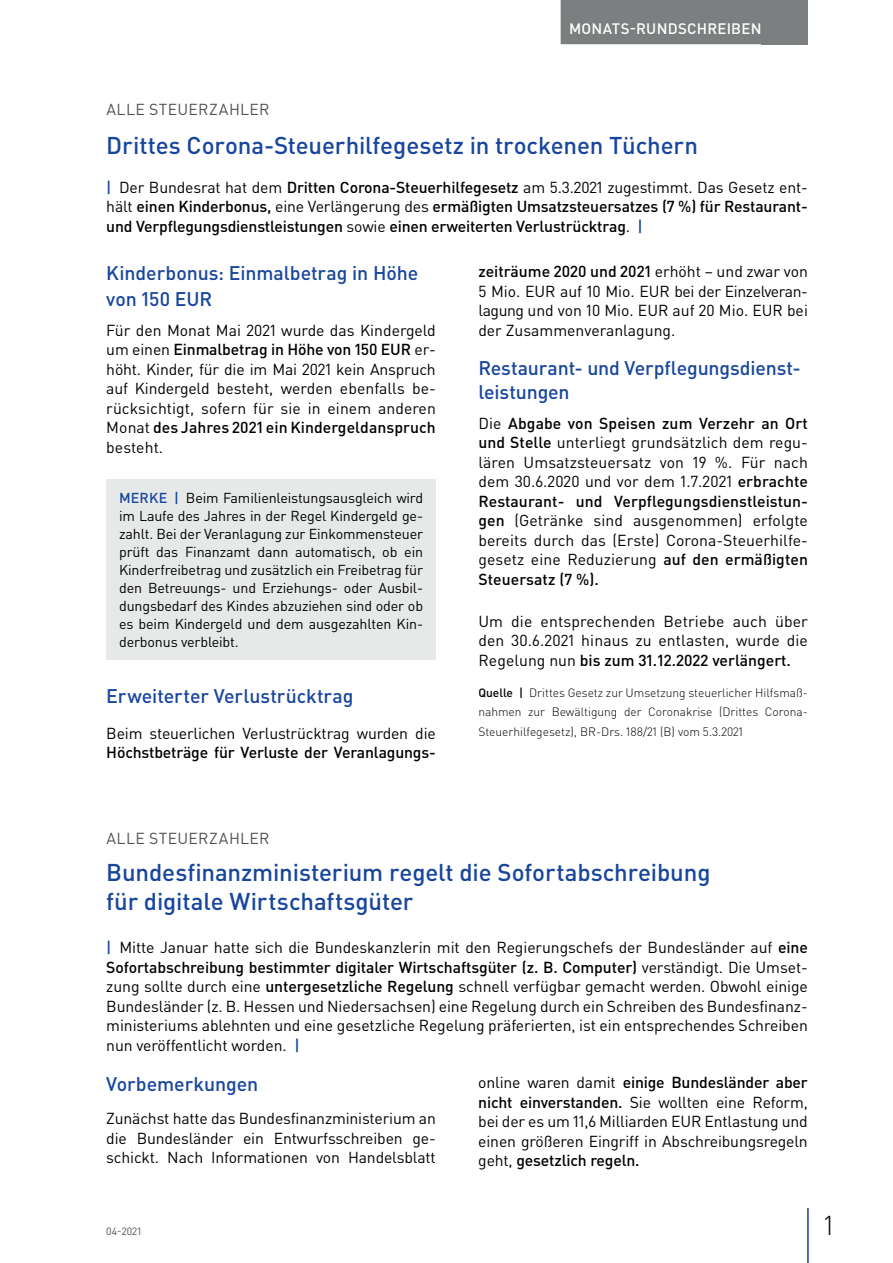
<style>
.page{position:relative;width:893px;height:1263px;background:#fff}
.page>*{position:absolute;margin:0;border:0;box-sizing:border-box;transform-origin:0 0}
.t1{font:300 27px "DIN Pro";color:#000002}
.t2{font:500 24px/28.5px "DIN Pro";letter-spacing:-.005em;color:#18469d}
.t3{font:500 19.5px/25.5px "DIN Pro";letter-spacing:-.005em;color:#18469d}
.t4{font:15.75px/19.5px "DIN Pro";letter-spacing:-.005em;color:#000002;text-align:justify}
.t5{font:500 15.75px/19.5px "DIN Pro";letter-spacing:-.01em;color:#000002;text-align:justify}
.t6{font:15.75px "DIN Pro";letter-spacing:.025em;color:#4f5152}
.t7{font:500 15px "DIN Pro";letter-spacing:.015em;color:#fff}
.t8{font:14.25px/18px "DIN Pro";letter-spacing:-.01em;color:#000002;text-align:justify}
.t9{font:300 12px/19.5px "DIN Pro";color:#000002;text-align:justify}
.t10{font:10.5px "DIN Pro";color:#4f5152}
.s1{color:#18469d}
.s2{font-weight:400}
.s3{font-weight:500}
.s4{font-weight:500;color:#18469d}
</style>
<div class="page">
<div style="left:762px;top:0;width:46px;height:44px;background:#7c7f7f"></div>
<hr style="left:807px;top:1208px;width:2px;height:55px;background:#18469d">
<div style="left:561px;top:0;width:209px;height:44px;background:#7c7f7f"></div>
<div style="left:106px;top:479px;width:330px;height:181px;background:#e6e9e8"></div>
<p class="t7" style="left:569px;top:18px;width:194px">MONATS-RUNDSCHREIBEN</p>
<p class="t6" style="left:106px;top:98px;width:165px">ALLE STEUERZAHLER</p>
<h2 class="t2" style="left:106px;top:130px;width:593px">Drittes Corona-Steuerhilfegesetz in trockenen Tüchern</h2>
<p class="t5" style="left:106px;top:177px;width:703px"><span class="s1">|</span> <span class="s2">Der Bundesrat hat dem</span> Dritten Corona-Steuerhilfegesetz <span class="s2">am 5.3.2021 zugestimmt. Das Gesetz ent&shy;hält</span> einen Kinderbonus, <span class="s2">eine Verlängerung des</span> ermäßigten Umsatzsteuersatzes (7 %) für Restaurant&shy;und Verpflegungsdienstleistungen <span class="s2">sowie</span> einen erweiterten Verlustrücktrag<span class="s2">.</span> <span class="s1">|</span></p>
<p class="t3" style="left:106px;top:260px;width:314px">Kinderbonus: Einmalbetrag in Höhe von 150 EUR</p>
<p class="t4" style="left:106px;top:320px;width:331px">Für den Monat Mai 2021 wurde das Kindergeld um einen <span class="s3">Einmalbetrag in Höhe von 150 EUR</span> er&shy;höht. Kinder, für die im Mai 2021 kein Anspruch auf Kindergeld besteht, werden ebenfalls be&shy;rücksichtigt, sofern für sie in einem anderen Monat <span class="s3">des Jahres 2021 ein Kindergeldanspruch </span>besteht.</p>
<p class="t8" style="left:119px;top:488px;width:306px"><span class="s4">MERKE |</span> Beim Familienleistungsausgleich wird im Laufe des Jahres in der Regel Kindergeld ge&shy;zahlt. Bei der Veranlagung zur Einkommensteuer prüft das Finanzamt dann automatisch, ob ein Kinderfreibetrag und zusätzlich ein Freibetrag für den Betreuungs- und Erziehungs- oder Ausbil&shy;dungsbedarf des Kindes abzuziehen sind oder ob es beim Kindergeld und dem ausgezahlten Kin&shy;derbonus verbleibt.</p>
<p class="t4" style="left:478px;top:261px;width:331px"><span class="s3">zeiträume 2020 und 2021</span> erhöht – und zwar von 5 Mio. EUR auf 10 Mio. EUR bei der Einzelveran&shy;lagung und von 10 Mio. EUR auf 20 Mio. EUR bei der Zusammenveranlagung.</p>
<p class="t3" style="left:478px;top:355px;width:324px;line-height:24px">Restaurant- und Verpflegungsdienst&shy;leistungen</p>
<p class="t4" style="left:478px;top:413px;width:331px">Die <span class="s3">Abgabe von Speisen zum Verzehr an Ort und Stelle</span> unterliegt grundsätzlich dem regu&shy;lären Umsatzsteuersatz von 19 %. Für nach dem 30.6.2020 und vor dem 1.7.2021 <span class="s3">erbrachte Restaurant- und Verpflegungsdienstleistun&shy;gen</span> (Getränke sind ausgenommen) erfolgte bereits durch das (Erste) Corona-Steuerhilfe&shy;gesetz eine Reduzierung <span class="s3">auf den ermäßigten Steuersatz (7 %).</span></p>
<p class="t4" style="left:478px;top:611px;width:331px">Um die entsprechenden Betriebe auch über den 30.6.2021 hinaus zu entlasten, wurde die Regelung nun <span class="s3">bis zum 31.12.2022 verlängert.</span></p>
<p class="t9" style="left:478px;top:682px;width:331px"><span class="s3">Quelle |</span> Drittes Gesetz zur Umsetzung steuerlicher Hilfsmaß&shy;nahmen zur Bewältigung der Coronakrise (Drittes Corona-Steuerhilfegesetz), BR-Drs. 188/21 (B) vom 5.3.2021</p>
<p class="t3" style="left:106px;top:682px;width:249px">Erweiterter Verlustrücktrag</p>
<p class="t4" style="left:106px;top:723px;width:331px">Beim steuerlichen Verlustrücktrag wurden die</p>
<p class="t5" style="left:106px;top:742px;width:331px">Höchstbeträge für Verluste der Veranlagungs-</p>
<p class="t6" style="left:106px;top:827px;width:165px">ALLE STEUERZAHLER</p>
<h2 class="t2" style="left:106px;top:857px;width:606px">Bundesfinanzministerium regelt die Sofortabschreibung für digitale Wirtschaftsgüter</h2>
<p class="t4" style="left:106px;top:937px;width:703px"><span class="s4">|</span> Mitte Januar hatte sich die Bundeskanzlerin mit den Regierungschefs der Bundesländer auf <span class="s3">eine Sofortabschreibung bestimmter digitaler Wirtschaftsgüter (z. B. Computer)</span> verständigt. Die Umset&shy;zung sollte durch eine <span class="s3">untergesetzliche Regelung</span> schnell verfügbar gemacht werden. Obwohl einige Bundesländer (z. B. Hessen und Niedersachsen) eine Regelung durch ein Schreiben des Bundesfinanz&shy;ministeriums ablehnten und eine gesetzliche Regelung präferierten, ist ein entsprechendes Schreiben nun veröffentlicht worden. <span class="s4">|</span></p>
<p class="t3" style="left:106px;top:1071px;width:154px">Vorbemerkungen</p>
<p class="t4" style="left:106px;top:1108px;width:331px">Zunächst hatte das Bundesfinanzministerium an die Bundesländer ein Entwurfsschreiben ge&shy;schickt. Nach Informationen von Handelsblatt</p>
<p class="t4" style="left:478px;top:1072px;width:331px">online waren damit <span class="s3">einige Bundesländer aber nicht einverstanden.</span> Sie wollten eine Reform, bei der es um 11,6 Milliarden EUR Entlastung und einen größeren Eingriff in Abschreibungsregeln geht, <span class="s3">gesetzlich regeln.</span></p>
<p class="t10" style="left:106px;top:1224px;width:37px">04-2021</p>
<h1 class="t1" style="left:824px;top:1207px;width:11px">1</h1>
</div>
